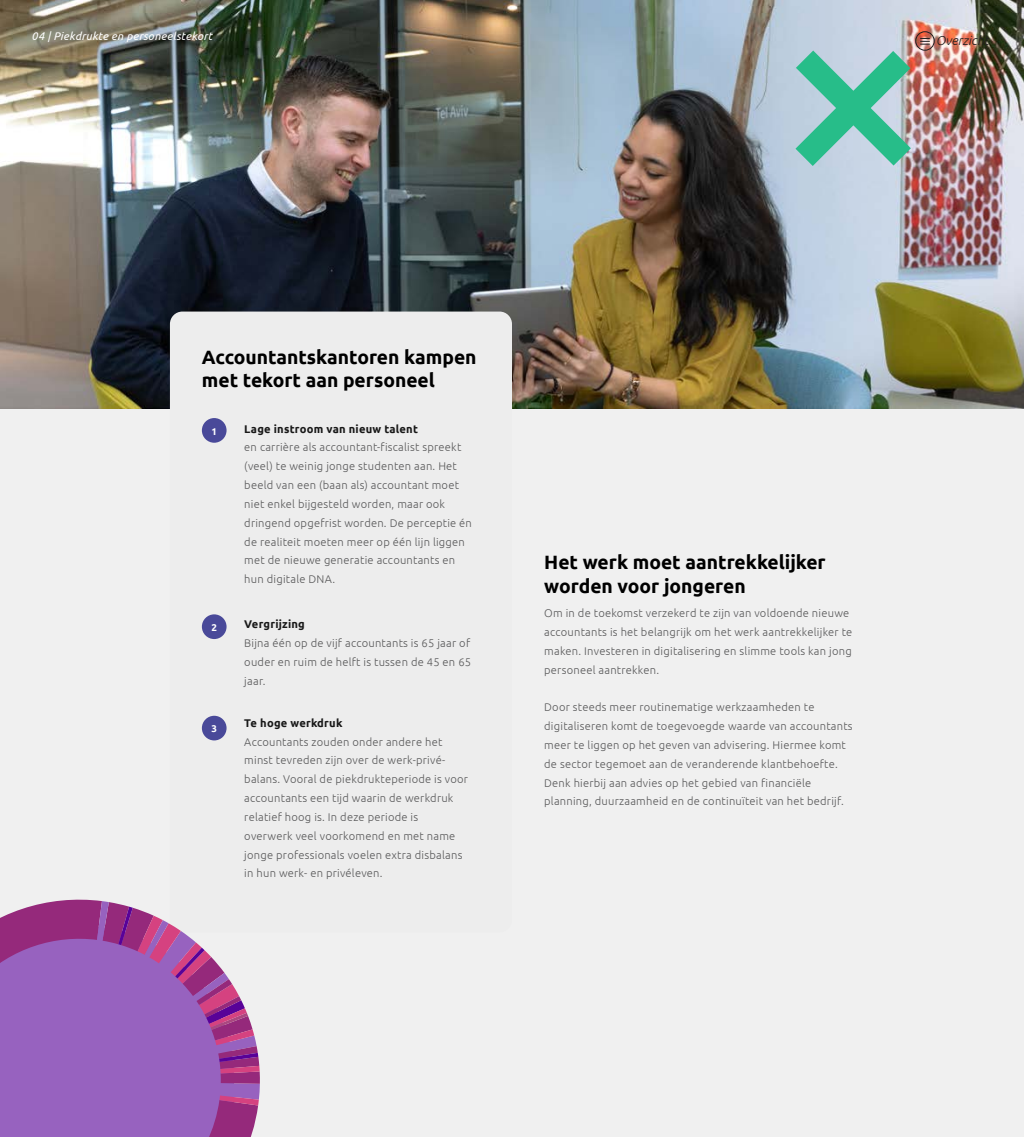
<style>
.page{position:relative;width:1024px;height:1137px;background:#fff}
.page>*{position:absolute;margin:0;border:0;box-sizing:border-box;transform-origin:0 0}
.t1{font:700 19.25px/23.1px "Ubuntu";color:#000}
.t2{font:italic 300 12.95px "Ubuntu";color:#211f21}
.t3{font:300 11.2px/18.8px "Ubuntu";letter-spacing:.02em;color:#5a5a5b}
.t4{font:700 11.2px "Ubuntu";letter-spacing:.02em;color:#181818}
.t5{font:italic 11.2px "Ubuntu";letter-spacing:.02em;color:#fff}
.t6{font:700 9.8px "Ubuntu";color:#fff}
</style>
<div class="page">
<div style="left:0;top:0;width:1024px;height:1136px;background:#f0f0f0"></div>
<img style="left:0;top:0;width:1024px;height:408px">
<svg style="left:795px;top:51px;width:116px;height:115px;background:#79c4b3"></svg>
<div style="left:170px;top:311px;width:342px;height:621px;background:#ededed;border-radius:12px"></div>
<div style="left:202px;top:418px;width:25px;height:24px;background:#494999;border-radius:50%"></div>
<div style="left:202px;top:715px;width:25px;height:25px;background:#494999;border-radius:50%"></div>
<div style="left:202px;top:614px;width:25px;height:25px;background:#494999;border-radius:50%"></div>
<svg style="left:0;top:899px;width:258px;height:237px;background:#995bb3"></svg>
<svg style="left:97px;top:900px;width:163px;height:205px"></svg>
<div style="left:915px;top:31px;width:19px;height:19px;border:1px solid #211f21;border-radius:50%"></div>
<svg style="left:920px;top:38px;width:10px;height:7px"></svg>
<p class="t5" style="left:32px;top:29px;width:182px">04 | Piekdrukte en personeelstekort</p>
<p class="t2" style="left:936px;top:32px;width:54px">Overzicht</p>
<h1 class="t1" style="left:202px;top:345px;width:276px">Accountantskantoren kampen met tekort aan personeel</h1>
<p class="t6" style="left:211px;top:425px;width:7px">1</p>
<p class="t6" style="left:211px;top:621px;width:7px">2</p>
<p class="t6" style="left:211px;top:722px;width:7px">3</p>
<p class="t4" style="left:244px;top:421px;width:175px">Lage instroom van nieuw talent</p>
<p class="t3" style="left:244px;top:437px;width:229px">en carrière als accountant-fiscalist spreekt (veel) te weinig jonge studenten aan. Het beeld van een (baan als) accountant moet niet enkel bijgesteld worden, maar ook dringend opgefrist worden. De perceptie én de realiteit moeten meer op één lijn liggen met de nieuwe generatie accountants en hun digitale DNA.</p>
<p class="t4" style="left:244px;top:617px;width:62px">Vergrijzing</p>
<p class="t3" style="left:244px;top:633px;width:228px;text-align:justify">Bijna één op de vijf accountants is 65 jaar of ouder en ruim de helft is tussen de 45 en 65 jaar.</p>
<p class="t4" style="left:244px;top:715px;width:100px">Te hoge werkdruk</p>
<p class="t3" style="left:244px;top:731px;width:225px">Accountants zouden onder andere het minst tevreden zijn over de werk-privé&shy;balans. Vooral de piekdrukteperiode is voor accountants een tijd waarin de werkdruk relatief hoog is. In deze periode is overwerk veel voorkomend en met name jonge professionals voelen extra disbalans in hun werk- en privéleven.</p>
<h1 class="t1" style="left:544px;top:550px;width:283px">Het werk moet aantrekkelijker worden voor jongeren</h1>
<p class="t3" style="left:544px;top:603px;width:310px">Om in de toekomst verzekerd te zijn van voldoende nieuwe accountants is het belangrijk om het werk aantrekkelijker te maken. Investeren in digitalisering en slimme tools kan jong personeel aantrekken.</p>
<p class="t3" style="left:544px;top:697px;width:310px">Door steeds meer routinematige werkzaamheden te digitaliseren komt de toegevoegde waarde van accountants meer te liggen op het geven van advisering. Hiermee komt de sector tegemoet aan de veranderende klantbehoefte.<br>Denk hierbij aan advies op het gebied van financiële planning, duurzaamheid en de continuïteit van het bedrijf.</p>
</div>
